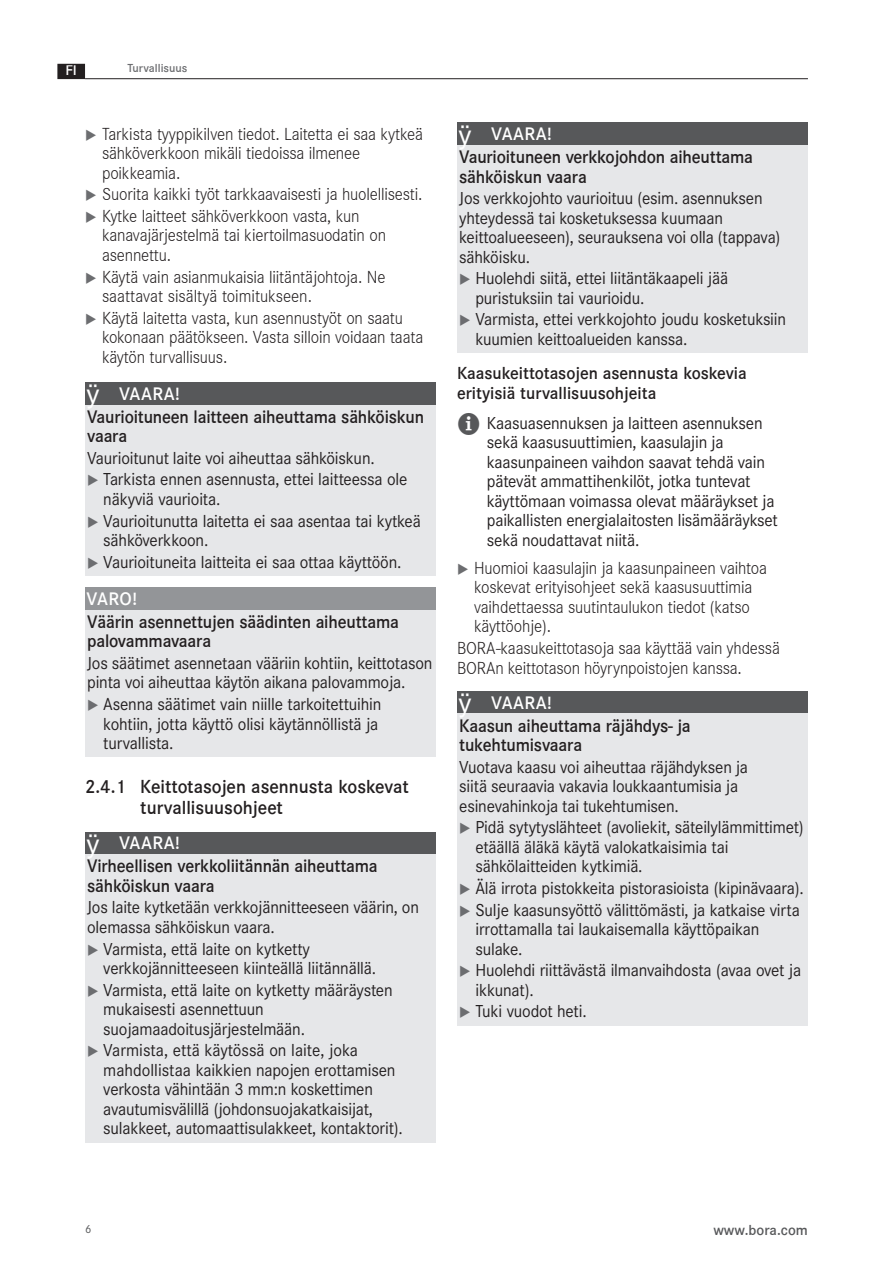
<style>
.page{position:relative;width:893px;height:1263px;background:#fff}
.page>*{position:absolute;margin:0;border:0;box-sizing:border-box;transform-origin:0 0}
.t1{font:600 19.5px/21px "Corporate S Global";color:#231f20}
.SiHi_Gefahr{font:600 18.75px/19.5px "Corporate S Global";letter-spacing:-.01em;color:#231f20;scale:.95 1}
.SiHi_Signalwort_VORS{font:600 18.75px "Corporate S Global";letter-spacing:.025em;color:#fff}
.SiHi_Quelle{font:18px/19.5px "Corporate S Global";letter-spacing:-.01em;color:#231f20;scale:.95 1}
.SiHi_Fließtext{font:300 18px/19.5px "Corporate S Global";letter-spacing:-.01em;color:#231f20;scale:.95 1}
.SiHi_Subheadline_3_n{font:600 18px/19.5px "Corporate S Global";color:#231f20}
.t2{font:600 15px "Corporate S Global";color:#57585a}
.t3{font:600 15px "Corporate S Global";color:#fff}
.t4{font:600 12px "Corporate S Global";color:#6c6d70}
.t5{font:12px "Corporate S Global";color:#57585a}
</style>
<div class="page">
<hr style="left:85px;top:78px;width:723px;height:1px;background:#231f20">
<div style="left:58px;top:65px;width:26px;height:13px;background:#231f20"></div>
<div style="left:57px;top:64px;width:28px;height:15px;border:2px solid #231f20"></div>
<div style="left:85px;top:382px;width:351px;height:23px;background:#57585a"></div>
<div style="left:85px;top:405px;width:351px;height:45px;background:#e6e7e9"></div>
<div style="left:85px;top:447px;width:351px;height:25px;background:#e6e7e9"></div>
<div style="left:85px;top:469px;width:351px;height:44px;background:#e6e7e9"></div>
<div style="left:85px;top:510px;width:351px;height:44px;background:#e6e7e9"></div>
<div style="left:85px;top:551px;width:351px;height:24px;background:#e6e7e9"></div>
<div style="left:85px;top:587px;width:351px;height:23px;background:#939598"></div>
<div style="left:85px;top:610px;width:351px;height:45px;background:#e6e7e9"></div>
<div style="left:85px;top:652px;width:351px;height:44px;background:#e6e7e9"></div>
<div style="left:85px;top:694px;width:351px;height:63px;background:#e6e7e9"></div>
<div style="left:85px;top:832px;width:351px;height:22px;background:#57585a"></div>
<div style="left:85px;top:855px;width:351px;height:45px;background:#e6e7e9"></div>
<div style="left:85px;top:897px;width:351px;height:44px;background:#e6e7e9"></div>
<div style="left:85px;top:938px;width:351px;height:44px;background:#e6e7e9"></div>
<div style="left:85px;top:979px;width:351px;height:63px;background:#e6e7e9"></div>
<div style="left:85px;top:1040px;width:351px;height:102px;background:#e6e7e9"></div>
<div style="left:457px;top:122px;width:351px;height:23px;background:#57585a"></div>
<div style="left:457px;top:145px;width:351px;height:45px;background:#e6e7e9"></div>
<div style="left:457px;top:188px;width:351px;height:82px;background:#e6e7e9"></div>
<div style="left:457px;top:268px;width:351px;height:44px;background:#e6e7e9"></div>
<div style="left:457px;top:309px;width:351px;height:44px;background:#e6e7e9"></div>
<div style="left:457px;top:691px;width:351px;height:23px;background:#57585a"></div>
<div style="left:457px;top:714px;width:351px;height:45px;background:#e6e7e9"></div>
<div style="left:457px;top:756px;width:351px;height:63px;background:#e6e7e9"></div>
<div style="left:457px;top:817px;width:351px;height:63px;background:#e6e7e9"></div>
<div style="left:457px;top:878px;width:351px;height:24px;background:#e6e7e9"></div>
<div style="left:457px;top:899px;width:351px;height:63px;background:#e6e7e9"></div>
<div style="left:457px;top:960px;width:351px;height:43px;background:#e6e7e9"></div>
<div style="left:457px;top:1001px;width:351px;height:24px;background:#e6e7e9"></div>
<p class="t3" style="left:65px;top:61px;width:13px">FI</p>
<p class="t4" style="left:128px;top:61px;width:61px">Turvallisuus</p>
<p class="SiHi_Fließtext" style="left:102px;top:124px;width:339px">Tarkista tyyppikilven tiedot. Laitetta ei saa kytkeä sähköverkkoon mikäli tiedoissa ilmenee poikkeamia.</p>
<p class="SiHi_Fließtext" style="left:102px;top:185px;width:339px">Suorita kaikki työt tarkkaavaisesti ja huolellisesti.</p>
<p class="SiHi_Fließtext" style="left:102px;top:207px;width:300px">Kytke laitteet sähköverkkoon vasta, kun kanavajärjestelmä tai kiertoilmasuodatin on asennettu.</p>
<p class="SiHi_Fließtext" style="left:102px;top:267px;width:300px">Käytä vain asianmukaisia liitäntäjohtoja. Ne saattavat sisältyä toimitukseen.</p>
<p class="SiHi_Fließtext" style="left:102px;top:308px;width:340px">Käytä laitetta vasta, kun asennustyöt on saatu kokonaan päätökseen. Vasta silloin voidaan taata käytön turvallisuus.</p>
<p class="SiHi_Signalwort_VORS" style="left:119px;top:382px;width:62px">VAARA!</p>
<p class="SiHi_Gefahr" style="left:87px;top:406px;width:356px">Vaurioituneen laitteen aiheuttama sähköiskun vaara</p>
<p class="SiHi_Quelle" style="left:87px;top:448px;width:304px">Vaurioitunut laite voi aiheuttaa sähköiskun.</p>
<p class="SiHi_Quelle" style="left:103px;top:469px;width:322px">Tarkista ennen asennusta, ettei laitteessa ole näkyviä vaurioita.</p>
<p class="SiHi_Quelle" style="left:103px;top:511px;width:336px">Vaurioitunutta laitetta ei saa asentaa tai kytkeä sähköverkkoon.</p>
<p class="SiHi_Quelle" style="left:103px;top:552px;width:315px">Vaurioituneita laitteita ei saa ottaa käyttöön.</p>
<p class="SiHi_Signalwort_VORS" style="left:87px;top:587px;width:52px">VARO!</p>
<p class="SiHi_Gefahr" style="left:87px;top:611px;width:330px">Väärin asennettujen säädinten aiheuttama palovammavaara</p>
<p class="SiHi_Quelle" style="left:87px;top:653px;width:365px">Jos säätimet asennetaan vääriin kohtiin, keittotason pinta voi aiheuttaa käytön aikana palovammoja.</p>
<p class="SiHi_Quelle" style="left:103px;top:694px;width:294px">Asenna säätimet vain niille tarkoitettuihin kohtiin, jotta käyttö olisi käytännöllistä ja turvallista.</p>
<p class="t1" style="left:140px;top:776px;width:270px;text-indent:-55px">2.4.1 Keittotasojen asennusta koskevat turvallisuusohjeet</p>
<p class="SiHi_Signalwort_VORS" style="left:119px;top:832px;width:62px">VAARA!</p>
<p class="SiHi_Gefahr" style="left:87px;top:856px;width:307px">Virheellisen verkkoliitännän aiheuttama sähköiskun vaara</p>
<p class="SiHi_Quelle" style="left:87px;top:897px;width:351px">Jos laite kytketään verkkojännitteeseen väärin, on olemassa sähköiskun vaara.</p>
<p class="SiHi_Quelle" style="left:103px;top:939px;width:289px">Varmista, että laite on kytketty verkkojännitteeseen kiinteällä liitännällä.</p>
<p class="SiHi_Quelle" style="left:103px;top:980px;width:306px">Varmista, että laite on kytketty määräysten mukaisesti asennettuun suojamaadoitusjärjestelmään.</p>
<p class="SiHi_Quelle" style="left:103px;top:1040px;width:317px">Varmista, että käytössä on laite, joka mahdollistaa kaikkien napojen erottamisen verkosta vähintään 3 mm:n koskettimen avautumisvälillä (johdonsuojakatkaisijat, sulakkeet, automaattisulakkeet, kontaktorit).</p>
<p class="SiHi_Signalwort_VORS" style="left:491px;top:123px;width:62px">VAARA!</p>
<p class="SiHi_Gefahr" style="left:459px;top:147px;width:311px">Vaurioituneen verkkojohdon aiheuttama sähköiskun vaara</p>
<p class="SiHi_Quelle" style="left:459px;top:188px;width:340px">Jos verkkojohto vaurioituu (esim. asennuksen yhteydessä tai kosketuksessa kuumaan keittoalueeseen), seurauksena voi olla (tappava) sähköisku.</p>
<p class="SiHi_Quelle" style="left:475px;top:268px;width:268px">Huolehdi siitä, ettei liitäntäkaapeli jää puristuksiin tai vaurioidu.</p>
<p class="SiHi_Quelle" style="left:475px;top:309px;width:329px">Varmista, ettei verkkojohto joudu kosketuksiin kuumien keittoalueiden kanssa.</p>
<p class="SiHi_Subheadline_3_n" style="left:457px;top:363px;width:291px">Kaasukeittotasojen asennusta koskevia erityisiä turvallisuusohjeita</p>
<p class="SiHi_Quelle" style="left:487px;top:413px;width:308px">Kaasuasennuksen ja laitteen asennuksen sekä kaasusuuttimien, kaasulajin ja kaasunpaineen vaihdon saavat tehdä vain pätevät ammattihenkilöt, jotka tuntevat käyttömaan voimassa olevat määräykset ja paikallisten energialaitosten lisämääräykset sekä noudattavat niitä.</p>
<p class="SiHi_Fließtext" style="left:474px;top:559px;width:310px">Huomioi kaasulajin ja kaasunpaineen vaihtoa koskevat erityisohjeet sekä kaasusuuttimia vaihdettaessa suutintaulukon tiedot (katso käyttöohje).</p>
<p class="SiHi_Fließtext" style="left:457px;top:639px;width:341px">BORA-kaasukeittotasoja saa käyttää vain yhdessä<br>BORAn keittotason höyrynpoistojen kanssa.</p>
<p class="SiHi_Signalwort_VORS" style="left:491px;top:691px;width:62px">VAARA!</p>
<p class="SiHi_Gefahr" style="left:459px;top:715px;width:245px">Kaasun aiheuttama räjähdys- ja tukehtumisvaara</p>
<p class="SiHi_Quelle" style="left:459px;top:757px;width:306px">Vuotava kaasu voi aiheuttaa räjähdyksen ja siitä seuraavia vakavia loukkaantumisia ja esinevahinkoja tai tukehtumisen.</p>
<p class="SiHi_Quelle" style="left:475px;top:817px;width:347px">Pidä sytytyslähteet (avoliekit, säteilylämmittimet) etäällä äläkä käytä valokatkaisimia tai sähkölaitteiden kytkimiä.</p>
<p class="SiHi_Quelle" style="left:475px;top:878px;width:347px">Älä irrota pistokkeita pistorasioista (kipinävaara).</p>
<p class="SiHi_Quelle" style="left:475px;top:899px;width:343px">Sulje kaasunsyöttö välittömästi, ja katkaise virta irrottamalla tai laukaisemalla käyttöpaikan sulake.</p>
<p class="SiHi_Quelle" style="left:475px;top:960px;width:344px">Huolehdi riittävästä ilmanvaihdosta (avaa ovet ja ikkunat).</p>
<p class="SiHi_Quelle" style="left:475px;top:1001px;width:119px">Tuki vuodot heti.</p>
<p class="t5" style="left:85px;top:1221px;width:8px">6</p>
<p class="t2" style="left:713px;top:1221px;width:96px">www.bora.com</p>
</div>
